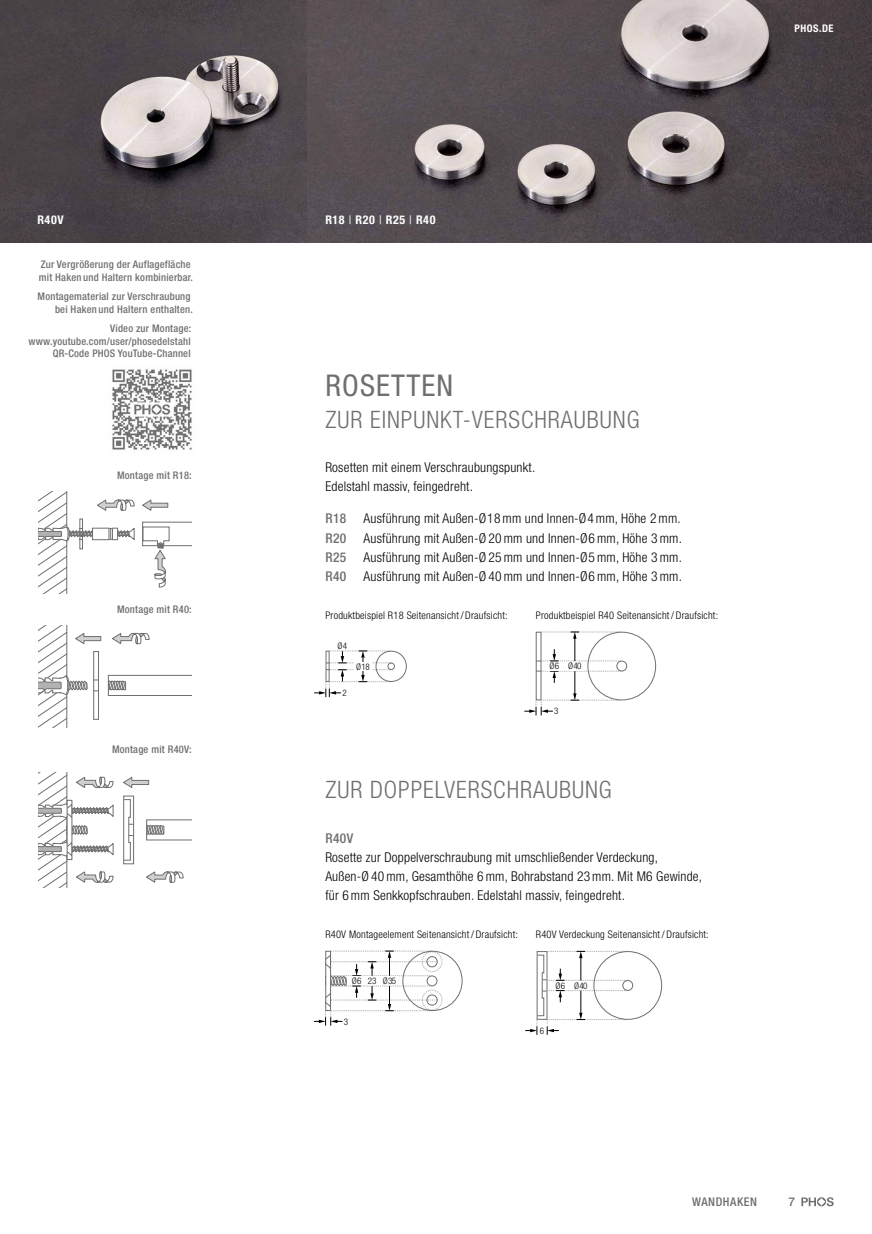
<style>
.page{position:relative;width:872px;height:1234px;background:#fff}
.page>*{position:absolute;margin:0;border:0;box-sizing:border-box;transform-origin:0 0}
.t1{font:condensed 30px "Helvetica Neue LT Std";letter-spacing:.04em;color:#706f6f}
.t2{font:300 condensed 24px "Helvetica Neue LT Std";letter-spacing:.04em;color:#706f6f}
.t3{font:300 condensed 13.5px/19.2px "Helvetica Neue LT Std";letter-spacing:.015em;color:#000}
.t4{font:500 condensed 13.5px "Helvetica Neue LT Std";letter-spacing:.03em;color:#706f6f}
.t5{font:700 condensed 12px "Helvetica Neue LT Std";letter-spacing:.05em;color:#fff}
.t6{font:500 condensed 12px "Helvetica Neue LT Std";letter-spacing:.05em;color:#706f6f}
.t7{font:500 12px "Helvetica Neue LT Std";color:#706f6f}
.t8{font:500 condensed 10.5px/12.8px "Helvetica Neue LT Std";letter-spacing:.02em;color:#706f6f;text-align:right}
.t9{font:300 condensed 10.5px "Helvetica Neue LT Std";letter-spacing:.02em;color:#000}
.t10{font:700 condensed 10.5px "Helvetica Neue LT Std";letter-spacing:.05em;color:#fff}
.t11{font:300 condensed 9px "Helvetica Neue LT Std";letter-spacing:.04em;color:#000}
.s1{font-weight:400}
</style>
<div class="page">
<svg style="left:146px;top:819px;width:45px;height:21px"></svg>
<svg style="left:123px;top:776px;width:26px;height:12px"></svg>
<svg style="left:146px;top:871px;width:37px;height:11px"></svg>
<svg style="left:38px;top:772px;width:75px;height:114px"></svg>
<div style="left:123px;top:795px;width:11px;height:69px;border:1px solid #706f6f"></div>
<svg style="left:124px;top:799px;width:9px;height:61px"></svg>
<img style="left:306px;top:0;width:566px;height:242px">
<img style="left:112px;top:369px;width:80px;height:81px">
<svg style="left:0;top:0;width:306px;height:242px;background:#5d5659"></svg>
<svg style="left:142px;top:499px;width:26px;height:12px"></svg>
<svg style="left:38px;top:491px;width:97px;height:102px"></svg>
<svg style="left:142px;top:521px;width:49px;height:66px"></svg>
<svg style="left:112px;top:632px;width:37px;height:12px"></svg>
<svg style="left:108px;top:675px;width:83px;height:20px"></svg>
<svg style="left:38px;top:625px;width:63px;height:102px"></svg>
<svg style="left:525px;top:950px;width:102px;height:84px"></svg>
<div style="left:593px;top:950px;width:69px;height:69px;border:1px solid #706f6f;border-radius:50%"></div>
<div style="left:622px;top:979px;width:11px;height:11px;border:1px solid #706f6f;border-radius:50%"></div>
<svg style="left:524px;top:631px;width:97px;height:84px"></svg>
<div style="left:587px;top:631px;width:69px;height:69px;border:1px solid #706f6f;border-radius:50%"></div>
<div style="left:616px;top:660px;width:11px;height:11px;border:1px solid #706f6f;border-radius:50%"></div>
<div style="left:376px;top:650px;width:31px;height:31px;border:1px solid #706f6f;border-radius:50%"></div>
<div style="left:387px;top:662px;width:8px;height:7px;border:1px solid #706f6f;border-radius:50%"></div>
<svg style="left:314px;top:650px;width:77px;height:47px"></svg>
<svg style="left:314px;top:950px;width:128px;height:75px"></svg>
<svg style="left:801px;top:1197px;width:32px;height:8px"></svg>
<p class="t5" style="left:37px;top:213px;width:28px">R40V</p>
<p class="t8" style="left:39px;top:258px;width:155px;text-align:left">Zur Vergrößerung der Auflagefläche mit Haken und Haltern kombinierbar.</p>
<p class="t8" style="left:38px;top:290px;width:157px">Montagematerial zur Verschraubung bei Haken und Haltern enthalten.</p>
<p class="t8" style="left:28px;top:321px;width:164px">Video zur Montage: www.youtube.com/user/phosedelstahl<br>QR-Code PHOS YouTube-Channel</p>
<p class="t8" style="left:117px;top:468px;width:76px">Montage mit R18:</p>
<p class="t8" style="left:117px;top:602px;width:76px">Montage mit R40:</p>
<p class="t8" style="left:112px;top:742px;width:81px">Montage mit R40V:</p>
<p class="t10" style="left:794px;top:22px;width:41px">PHOS.DE</p>
<p class="t5" style="left:325px;top:213px;width:112px">R18 <span class="s1">|</span> R20 <span class="s1">|</span> R25 <span class="s1">|</span> R40</p>
<h1 class="t1" style="left:325px;top:367px;width:129px">ROSETTEN</h1>
<h2 class="t2" style="left:325px;top:405px;width:316px">ZUR EINPUNKT-VERSCHRAUBUNG</h2>
<p class="t3" style="left:325px;top:457px;width:211px">Rosetten mit einem Verschraubungspunkt.<br>Edelstahl massiv, feingedreht.</p>
<p class="t4" style="left:325px;top:510px;width:23px">R18</p>
<p class="t3" style="left:363px;top:509px;width:319px">Ausführung mit Außen-Ø18mm und Innen-Ø4mm, Höhe 2mm.</p>
<p class="t4" style="left:325px;top:529px;width:23px">R20</p>
<p class="t3" style="left:363px;top:528px;width:320px">Ausführung mit Außen-Ø 20mm und Innen-Ø6mm, Höhe 3mm.</p>
<p class="t4" style="left:325px;top:548px;width:23px">R25</p>
<p class="t3" style="left:364px;top:547px;width:320px">Ausführung mit Außen-Ø 25mm und Innen-Ø5mm, Höhe 3mm.</p>
<p class="t4" style="left:325px;top:568px;width:23px">R40</p>
<p class="t3" style="left:364px;top:566px;width:320px">Ausführung mit Außen-Ø 40mm und Innen-Ø6mm, Höhe 3mm.</p>
<p class="t9" style="left:325px;top:609px;width:184px">Produktbeispiel R18 Seitenansicht / Draufsicht:</p>
<p class="t9" style="left:536px;top:609px;width:184px">Produktbeispiel R40 Seitenansicht / Draufsicht:</p>
<p class="t11" style="left:337px;top:640px;width:11px">Ø4</p>
<p class="t11" style="left:342px;top:687px;width:6px">2</p>
<p class="t11" style="left:356px;top:661px;width:15px">Ø18</p>
<p class="t11" style="left:549px;top:660px;width:34px">Ø6 Ø40</p>
<p class="t11" style="left:554px;top:706px;width:6px">3</p>
<h2 class="t2" style="left:325px;top:775px;width:288px">ZUR DOPPELVERSCHRAUBUNG</h2>
<p class="t4" style="left:325px;top:829px;width:29px">R40V</p>
<p class="t3" style="left:325px;top:847px;width:378px">Rosette zur Doppelverschraubung mit umschließender Verdeckung,<br>Außen-Ø 40mm, Gesamthöhe 6mm, Bohrabstand 23mm. Mit M6 Gewinde, für 6mm Senkkopfschrauben. Edelstahl massiv, feingedreht.</p>
<p class="t9" style="left:325px;top:928px;width:194px">R40V Montageelement Seitenansicht / Draufsicht:</p>
<p class="t9" style="left:536px;top:928px;width:174px">R40V Verdeckung Seitenansicht / Draufsicht:</p>
<p class="t11" style="left:352px;top:975px;width:46px">Ø6 23 Ø35</p>
<p class="t11" style="left:344px;top:1015px;width:6px">3</p>
<p class="t11" style="left:555px;top:980px;width:34px">Ø6 Ø40</p>
<p class="t11" style="left:540px;top:1025px;width:6px">6</p>
<p class="t6" style="left:692px;top:1194px;width:66px">WANDHAKEN</p>
<p class="t7" style="left:788px;top:1194px;width:8px">7</p>
</div>
